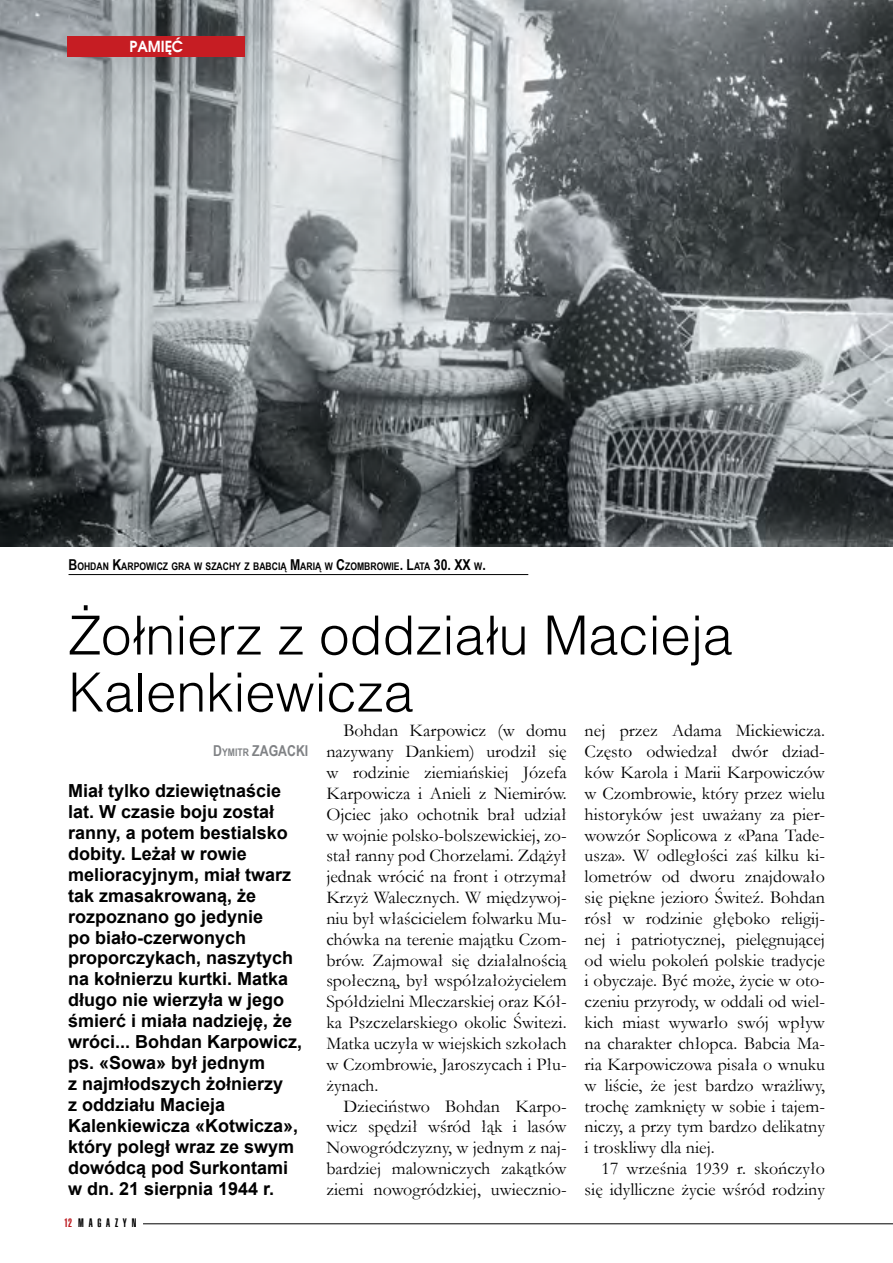
<style>
.page{position:relative;width:893px;height:1263px;background:#fff}
.page>*{position:absolute;margin:0;border:0;box-sizing:border-box;transform-origin:0 0}
.t1{font:54px/57px "PL Switzerland Light Plain";color:#000}
.t2{font:18px/20.9px "Garamond";color:#000;text-align:justify}
.t3{font:700 18px/21px "Arial";color:#000}
.t4{font:700 15px "Arial Narrow";color:#808285}
.t5{font:700 15px "PL Avalon";color:#fff;scale:.95 1}
.t6{font:12px "Helios Ultra Compressed";letter-spacing:.4em;color:#000}
.t7{font:700 10.5px "Arial Narrow";color:#000}
.s1{font-size:15px}
.s2{font-size:10.5px}
.s3{color:#ba141a}
</style>
<div class="page">
<hr style="left:143px;top:1223px;width:750px;height:1px;background:#000">
<img style="left:0;top:0;width:893px;height:547px">
<div style="left:67px;top:36px;width:178px;height:21px;background:#c61d23"></div>
<hr style="left:69px;top:574px;width:459px;height:1px;background:#000">
<p class="t5" style="left:68px;top:38px;width:123px">PAMIĘĆ PAMIĘĆ</p>
<p class="t7" style="left:69px;top:558px;width:419px"><span class="s1">B</span>OHDAN <span class="s1">K</span>ARPOWICZ GRA W SZACHY Z BABCIĄ <span class="s1">M</span>ARIĄ W <span class="s1">C</span>ZOMBROWI E<span class="s1">. L</span>ATA <span class="s1">30. XX</span> W<span class="s1">.</span></p>
<h1 class="t1" style="left:68px;top:607px;width:666px">Żołnierz z oddziału Macieja<br>Kalenkiewicza</h1>
<p class="t4" style="left:213px;top:739px;width:74px">D<span class="s2">YMITR</span> ZAGACKI</p>
<p class="t3" style="left:68px;top:780px;width:236px">Miał tylko dziewiętnaście lat. W czasie boju został ranny, a potem bestialsko dobity. Leżał w rowie melioracyjnym, miał twarz tak zmasakrowaną, że rozpoznano go jedynie<br>po biało-czerwonych proporczykach, naszytych na kołnierzu kurtki. Matka długo nie wierzyła w jego śmierć i miała nadzieję, że wróci... Bohdan Karpowicz, ps. «Sowa» był jednym<br>z najmłodszych żołnierzy<br>z oddziału Macieja<br>Kalenkiewicza «Kotwicza», który poległ wraz ze swym dowódcą pod Surkontami w dn. 21 sierpnia 1944 r.</p>
<p class="t2" style="left:585px;top:720px;width:242px">nej przez Adama Mickiewicza.<br>Często odwiedzał dwór dziad&shy;ków Karola i Marii Karpowiczów w Czombrowie, który przez wielu historyków jest uważany za pier&shy;wowzór Soplicowa z «Pana Tade&shy;usza». W odległości zaś kilku ki&shy;lometrów od dworu znajdowało się piękne jezioro Świteź. Bohdan rósł w rodzinie głęboko religij&shy;nej i patriotycznej, pielęgnującej od wielu pokoleń polskie tradycje i obyczaje. Być może, życie w oto&shy;czeniu przyrody, w oddali od wiel&shy;kich miast wywarło swój wpływ na charakter chłopca. Babcia Ma&shy;ria Karpowiczowa pisała o wnuku w liście, że jest bardzo wrażliwy, trochę zamknięty w sobie i tajem&shy;niczy, a przy tym bardzo delikatny i troskliwy dla niej.</p>
<p class="t2" style="left:585px;top:1157px;width:242px;text-align:right">17 września 1939 r. skończyło się idylliczne życie wśród rodziny</p>
<p class="t2" style="left:326px;top:720px;width:242px;text-indent:17px">Bohdan Karpowicz (w domu nazywany Dankiem) urodził się w rodzinie ziemiańskiej Józefa Karpowicza i Anieli z Niemirów.<br>Ojciec jako ochotnik brał udział w wojnie polsko-bolszewickiej, zo&shy;stał ranny pod Chorzelami. Zdążył jednak wrócić na front i otrzymał Krzyż Walecznych. W międzywoj&shy;niu był właścicielem folwarku Mu&shy;chówka na terenie majątku Czom&shy;brów. Zajmował się działalnością społeczną, był współzałożycielem Spółdzielni Mleczarskiej oraz Kół&shy;ka Pszczelarskiego okolic Świtezi.<br>Matka uczyła w wiejskich szkołach w Czombrowie, Jaroszycach i Płu&shy;żynach.</p>
<p class="t2" style="left:326px;top:1095px;width:242px;text-indent:17px">Dzieciństwo Bohdan Karpo&shy;wicz spędził wśród łąk i lasów Nowogródczyzny, w jednym z naj&shy;bardziej malowniczych zakątków ziemi nowogródzkiej, uwiecznio-</p>
<p class="t6" style="left:64px;top:1216px;width:74px"><span class="s3">12</span> MAGAZYN</p>
</div>
